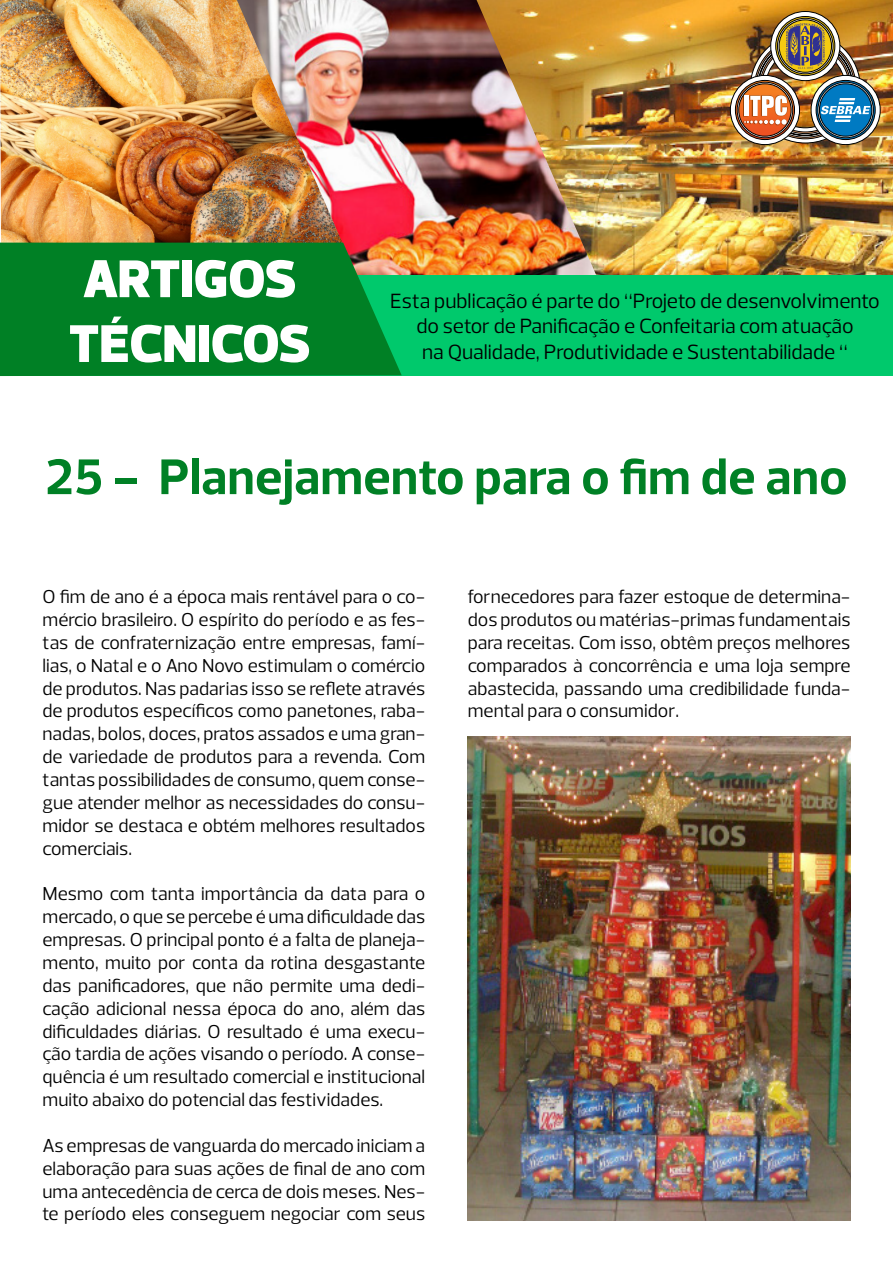
<style>
.page{position:relative;width:893px;height:1263px;background:#fff}
.page>*{position:absolute;margin:0;border:0;box-sizing:border-box;transform-origin:0 0}
.t1{font:900 54px/64.8px "Prelo";letter-spacing:-.01em;color:#fff}
.t2{font:700 51px "Prelo";letter-spacing:.01em;color:#008025}
.t3{font:21px/25.2px "Prelo";color:#000;text-align:center}
.t4{font:19.05px/22.8px "Prelo";color:#000;text-align:justify}
</style>
<div class="page">
<img style="left:0;top:0;width:237px;height:243px">
<img style="left:616px;top:0;width:277px;height:275px">
<img style="left:237px;top:0;width:379px;height:275px">
<div style="left:0;top:275px;width:893px;height:101px;background:#00c96c"></div>
<svg style="left:0;top:243px;width:402px;height:133px;background:#068329"></svg>
<img style="left:730px;top:11px;width:150px;height:134px">
<img style="left:468px;top:736px;width:382px;height:484px">
<h1 class="t1" style="left:69px;top:247px;width:243px">ARTIGOS<br>TÉCNICOS</h1>
<p class="t3" style="left:390px;top:289px;width:491px">Esta publicação é parte do “Projeto de desenvolvimento do setor de Panificação e Confeitaria com atuação<br>na Qualidade, Produtividade e Sustentabilidade “</p>
<p class="t2" style="left:46px;top:446px;width:803px">25 - Planejamento para o fim de ano</p>
<p class="t4" style="left:43px;top:585px;width:384px">O fim de ano é a época mais rentável para o co&shy;mércio brasileiro. O espírito do período e as fes&shy;tas de confraternização entre empresas, famí&shy;lias, o Natal e o Ano Novo estimulam o comércio de produtos. Nas padarias isso se reflete através de produtos específicos como panetones, raba&shy;nadas, bolos, doces, pratos assados e uma gran&shy;de variedade de produtos para a revenda. Com tantas possibilidades de consumo, quem conse&shy;gue atender melhor as necessidades do consu&shy;midor se destaca e obtém melhores resultados comerciais.</p>
<p class="t4" style="left:43px;top:883px;width:384px">Mesmo com tanta importância da data para o mercado, o que se percebe é uma dificuldade das empresas. O principal ponto é a falta de planeja&shy;mento, muito por conta da rotina desgastante das panificadores, que não permite uma dedi&shy;cação adicional nessa época do ano, além das dificuldades diárias. O resultado é uma execu&shy;ção tardia de ações visando o período. A conse&shy;quência é um resultado comercial e institucional muito abaixo do potencial das festividades.</p>
<p class="t4" style="left:43px;top:1134px;width:384px">As empresas de vanguarda do mercado iniciam a elaboração para suas ações de final de ano com uma antecedência de cerca de dois meses. Nes&shy;te período eles conseguem negociar com seus</p>
<p class="t4" style="left:468px;top:585px;width:384px">fornecedores para fazer estoque de determina&shy;dos produtos ou matérias-primas fundamentais para receitas. Com isso, obtêm preços melhores comparados à concorrência e uma loja sempre abastecida, passando uma credibilidade funda&shy;mental para o consumidor.</p>
</div>
